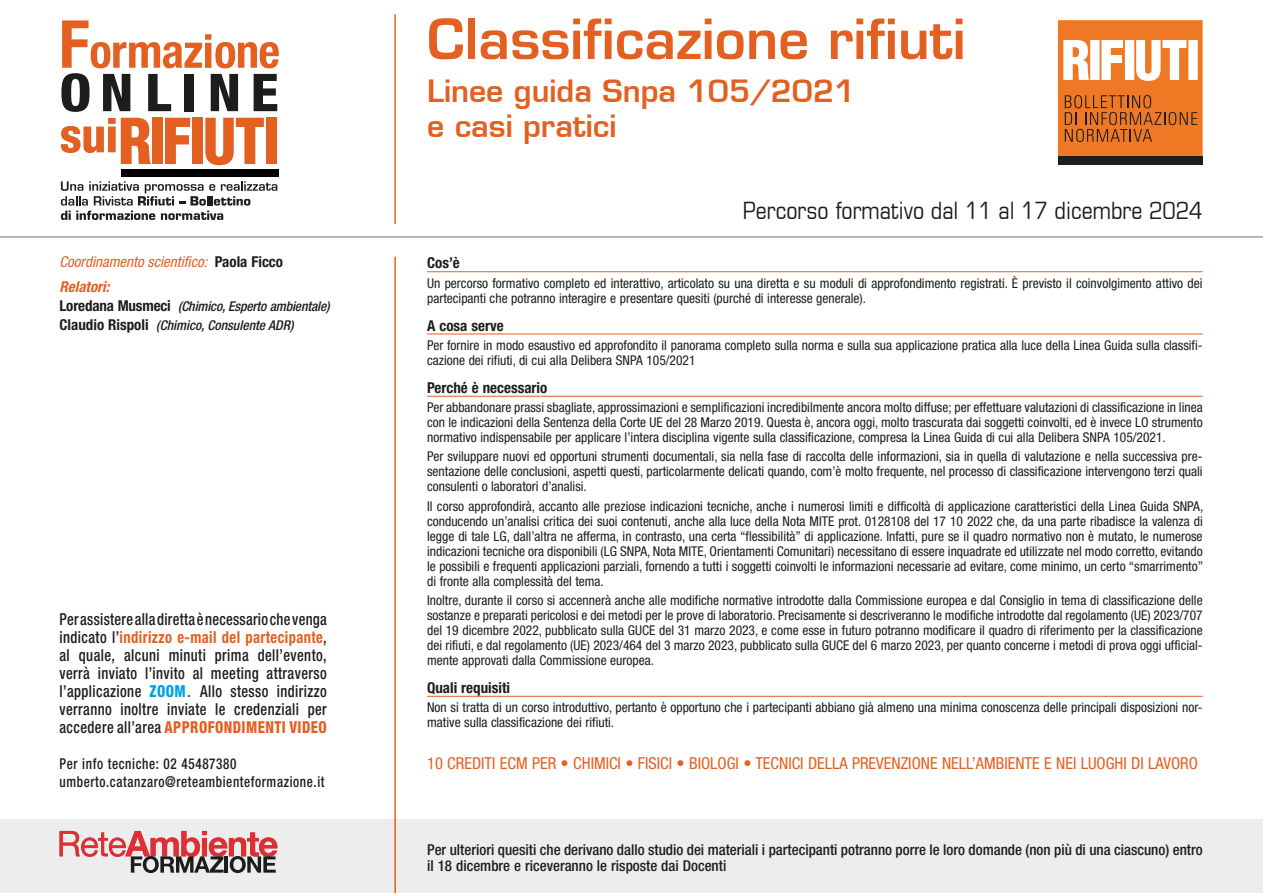
<style>
.page{position:relative;width:1263px;height:893px;background:#fff}
.page>*{position:absolute;margin:0;border:0;box-sizing:border-box;transform-origin:0 0}
.t1{font:600 54px "Eurostile";color:#e36021}
.t2{font:600 30px/34.5px "Eurostile";color:#e36021}
.t3{font:condensed 24px "Eurostile";color:#1d1d1b}
.t4{font:500 condensed 16.5px/18px "Helvetica Neue LT Std";letter-spacing:.03em;color:#1d1d1b;text-align:justify;scale:.88 1}
.t5{font:condensed 16.5px "Helvetica Neue LT Std";color:#e36021}
.t6{font:500 condensed 15px/16.5px "Helvetica Neue LT Std";color:#1d1d1b}
.t7{font:500 condensed 15px/18px "Helvetica Neue LT Std";letter-spacing:.045em;color:#1d1d1b;scale:.88 1}
.t8{font:700 condensed 15px "Helvetica Neue LT Std";color:#1d1d1b}
.t9{font:italic condensed 15px "Helvetica Neue LT Std";color:#e36021}
.t10{font:italic 700 condensed 15px "Helvetica Neue LT Std";color:#e36021}
.t11{font:condensed 13.5px/15px "Helvetica Neue LT Std";color:#1d1d1b;text-align:justify}
.t12{font:italic 500 condensed 13.5px/19.5px "Helvetica Neue LT Std";letter-spacing:-.01em;color:#1d1d1b}
.s1{font-weight:700;font-style:normal;color:#1d1d1b}
.s2{font-weight:700;font-style:normal;font-size:15px}
.s3{font-weight:700;color:#e36021}
.s4{font-weight:800;color:#009fe3}
.s5{font-family:"Times";font-weight:400;font-stretch:normal;font-size:18px}
.s6{font-weight:800;color:#e36021}
</style>
<div class="page">
<div style="left:0;top:820px;width:1263px;height:73px;background:#ededed"></div>
<hr style="left:394px;top:257px;width:2px;height:636px;background:#e36021">
<hr style="left:0;top:236px;width:1263px;height:2px;background:#9d9d9d">
<hr style="left:394px;top:14px;width:2px;height:210px;background:#e36021">
<div style="left:1058px;top:157px;width:145px;height:8px;background:#1d1d1b"></div>
<svg style="left:1058px;top:20px;width:144px;height:137px"></svg>
<svg style="left:61px;top:20px;width:218px;height:92px"></svg>
<div style="left:121px;top:169px;width:157px;height:8px;background:#000"></div>
<svg style="left:61px;top:118px;width:90px;height:46px"></svg>
<div style="left:152px;top:118px;width:11px;height:46px;background:#e36021"></div>
<svg style="left:165px;top:118px;width:25px;height:46px"></svg>
<div style="left:192px;top:118px;width:11px;height:46px;background:#e36021"></div>
<svg style="left:205px;top:118px;width:59px;height:47px"></svg>
<div style="left:266px;top:118px;width:11px;height:46px;background:#e36021"></div>
<svg style="left:61px;top:181px;width:216px;height:39px"></svg>
<hr style="left:427px;top:271px;width:776px;height:1px;background:#e36021">
<hr style="left:427px;top:334px;width:776px;height:1px;background:#e36021">
<hr style="left:427px;top:396px;width:776px;height:1px;background:#e36021">
<hr style="left:427px;top:696px;width:776px;height:1px;background:#e36021">
<svg style="left:60px;top:831px;width:217px;height:42px"></svg>
<p class="t9" style="left:60px;top:253px;width:225px">Coordinamento scientifico: <span class="s1">Paola Ficco</span></p>
<p class="t10" style="left:60px;top:278px;width:51px">Relatori:</p>
<p class="t12" style="left:60px;top:297px;width:272px"><span class="s2">Loredana Musmeci</span> (Chimico, Esperto ambientale)<br><span class="s2">Claudio Rispoli</span> (Chimico, Consulente ADR)</p>
<p class="t4" style="left:60px;top:610px;width:305px">Per assistere alla diretta è necessario che venga indicato l’<span class="s3">indirizzo e-mail del partecipante</span>, al quale, alcuni minuti prima dell’evento, verrà inviato l’invito al meeting attraverso l’applicazione <span class="s4">ZOOM</span><span class="s5">.</span> Allo stesso indirizzo verranno inoltre inviate le credenziali per accedere all’area <span class="s6">APPROFONDIMENTI VIDEO</span></p>
<p class="t7" style="left:60px;top:754px;width:303px">Per info tecniche: 02 45487380 umberto.catanzaro@reteambienteformazione.it</p>
<h1 class="t1" style="left:427px;top:5px;width:540px">Classificazione rifiuti</h1>
<h2 class="t2" style="left:427px;top:74px;width:430px">Linee guida Snpa 105/2021 e casi pratici</h2>
<h3 class="t3" style="left:743px;top:196px;width:461px">Percorso formativo dal 11 al 17 dicembre 2024</h3>
<p class="t8" style="left:427px;top:254px;width:34px">Cos’è</p>
<p class="t11" style="left:427px;top:275px;width:777px">Un percorso formativo completo ed interattivo, articolato su una diretta e su moduli di approfondimento registrati. È previsto il coinvolgimento attivo dei partecipanti che potranno interagire e presentare quesiti (purché di interesse generale).</p>
<p class="t8" style="left:427px;top:316px;width:78px">A cosa serve</p>
<p class="t11" style="left:427px;top:338px;width:777px">Per fornire in modo esaustivo ed approfondito il panorama completo sulla norma e sulla sua applicazione pratica alla luce della Linea Guida sulla classifi&shy;cazione dei rifiuti, di cui alla Delibera SNPA 105/2021</p>
<p class="t8" style="left:427px;top:378px;width:122px">Perché è necessario</p>
<p class="t11" style="left:427px;top:400px;width:777px">Per abbandonare prassi sbagliate, approssimazioni e semplificazioni incredibilmente ancora molto diffuse; per effettuare valutazioni di classificazione in linea con le indicazioni della Sentenza della Corte UE del 28 Marzo 2019. Questa è, ancora oggi, molto trascurata dai soggetti coinvolti, ed è invece LO strumento normativo indispensabile per applicare l’intera disciplina vigente sulla classificazione, compresa la Linea Guida di cui alla Delibera SNPA 105/2021.</p>
<p class="t11" style="left:427px;top:449px;width:777px">Per sviluppare nuovi ed opportuni strumenti documentali, sia nella fase di raccolta delle informazioni, sia in quella di valutazione e nella successiva pre&shy;sentazione delle conclusioni, aspetti questi, particolarmente delicati quando, com’è molto frequente, nel processo di classificazione intervengono terzi quali consulenti o laboratori d’analisi.</p>
<p class="t11" style="left:427px;top:498px;width:778px">Il corso approfondirà, accanto alle preziose indicazioni tecniche, anche i numerosi limiti e difficoltà di applicazione caratteristici della Linea Guida SNPA, conducendo un’analisi critica dei suoi contenuti, anche alla luce della Nota MITE prot. 0128108 del 17 10 2022 che, da una parte ribadisce la valenza di legge di tale LG, dall’altra ne afferma, in contrasto, una certa “flessibilità” di applicazione. Infatti, pure se il quadro normativo non è mutato, le numerose indicazioni tecniche ora disponibili (LG SNPA, Nota MITE, Orientamenti Comunitari) necessitano di essere inquadrate ed utilizzate nel modo corretto, evitando le possibili e frequenti applicazioni parziali, fornendo a tutti i soggetti coinvolti le informazioni necessarie ad evitare, come minimo, un certo “smarrimento” di fronte alla complessità del tema.</p>
<p class="t11" style="left:427px;top:593px;width:777px">Inoltre, durante il corso si accennerà anche alle modifiche normative introdotte dalla Commissione europea e dal Consiglio in tema di classificazione delle sostanze e preparati pericolosi e dei metodi per le prove di laboratorio. Precisamente si descriveranno le modifiche introdotte dal regolamento (UE) 2023/707 del 19 dicembre 2022, pubblicato sulla GUCE del 31 marzo 2023, e come esse in futuro potranno modificare il quadro di riferimento per la classificazione dei rifiuti, e dal regolamento (UE) 2023/464 del 3 marzo 2023, pubblicato sulla GUCE del 6 marzo 2023, per quanto concerne i metodi di prova oggi ufficial&shy;mente approvati dalla Commissione europea.</p>
<p class="t8" style="left:427px;top:678px;width:85px">Quali requisiti</p>
<p class="t11" style="left:427px;top:700px;width:777px">Non si tratta di un corso introduttivo, pertanto è opportuno che i partecipanti abbiano già almeno una minima conoscenza delle principali disposizioni nor&shy;mative sulla classificazione dei rifiuti.</p>
<p class="t5" style="left:427px;top:753px;width:772px">10 CREDITI ECM PER • CHIMICI • FISICI • BIOLOGI • TECNICI DELLA PREVENZIONE NELL’AMBIENTE E NEI LUOGHI DI LAVORO</p>
<p class="t6" style="left:427px;top:841px;width:777px">Per ulteriori quesiti che derivano dallo studio dei materiali i partecipanti potranno porre le loro domande (non più di una ciascuno) entro il 18 dicembre e riceveranno le risposte dai Docenti</p>
</div>
